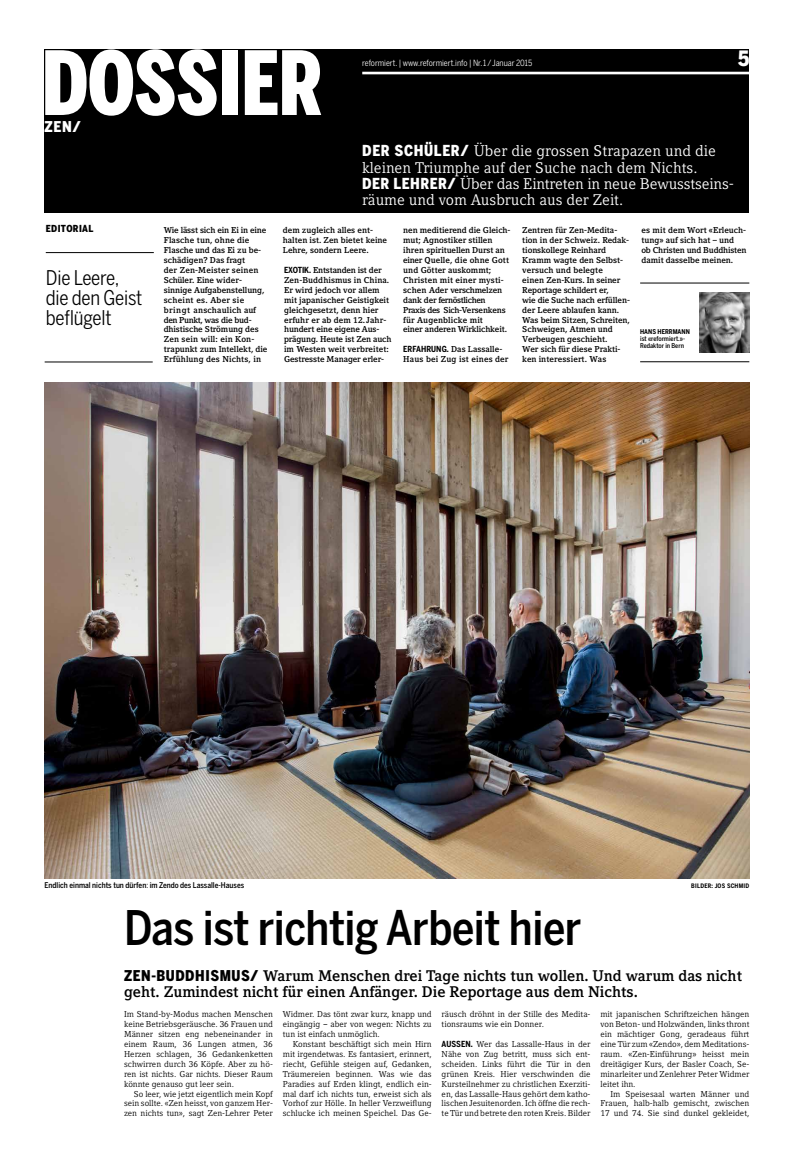
<style>
.page{position:relative;width:794px;height:1166px;background:#fff}
.page>*{position:absolute;margin:0;border:0;box-sizing:border-box;transform-origin:0 0}
.t1{font:900 87.5px "Benton Sans Comp";color:#fff}
.t2{font:500 47.25px "Benton Sans Cond";letter-spacing:-.01em;color:#000}
.t3{font:900 21px "Benton Sans Cond";color:#fff}
.t4{font:20.12px/19.9px "Benton Sans Cond";letter-spacing:-.01em;color:#000}
.t5{font:15.31px/16.2px "Compatil Letter LT Pro";color:#fff}
.t6{font:700 15.31px/16.6px "Compatil Letter LT Pro";color:#000}
.t7{font:900 14.79px "Benton Sans Cond";color:#fff}
.t8{font:900 9.62px "Benton Sans Cond";letter-spacing:.04em;color:#000}
.t9{font:8.58px/9.9px "Compatil Letter LT Pro";color:#000;text-align:justify}
.t10{font:700 8.58px/9.9px "Compatil Letter LT Pro";color:#000}
.t11{font:8.58px "Benton Sans Cond";color:#fff}
.t12{font:700 8.58px/9.9px "Compatil Letter LT Pro";letter-spacing:.02em;color:#000}
.t13{font:500 7.88px "Benton Sans Cond";color:#000}
.t14{font:500 6.56px/7px "Benton Sans Cond";color:#000}
.t15{font:700 6.56px "Benton Sans Cond";color:#000}
.t16{font:700 6.12px "Benton Sans Cond";letter-spacing:.04em;color:#000}
.s1{font-family:"Benton Sans Cond";font-weight:900;font-size:15.05px}
.s2{font-family:"Benton Sans Cond";font-size:8.31px}
.s3{font-weight:400}
.s4{font-family:"Benton Sans Cond";font-weight:900;font-size:14.79px}
.s5{font-family:"Benton Sans Cond"}
.s6{font-family:"Benton Sans Cond";font-weight:700;font-size:8.31px}
</style>
<div class="page">
<div style="left:45px;top:50px;width:704px;height:163px;background:#000"></div>
<hr style="left:362px;top:72px;width:387px;height:2px;background:#fff">
<img style="left:45px;top:382px;width:704px;height:496px">
<hr style="left:45px;top:362px;width:108px;height:1px;background:#000">
<hr style="left:46px;top:252px;width:108px;height:1px;background:#000">
<hr style="left:640px;top:361px;width:109px;height:1px;background:#000">
<hr style="left:640px;top:283px;width:109px;height:1px;background:#000">
<img style="left:699px;top:293px;width:50px;height:59px">
<h1 class="t1" style="left:42px;top:32px;width:282px">DOSSIER</h1>
<p class="t11" style="left:362px;top:58px;width:171px">reformiert. | www.reformiert.info | Nr.1 /Januar 2015</p>
<h3 class="t3" style="left:738px;top:46px;width:13px">5</h3>
<h3 class="t5" style="left:362px;top:143px;width:373px"><span class="s1">DER SCHÜLER/</span> Über die grossen Strapazen und die kleinen Triumphe auf der Suche nach dem Nichts.<br><span class="s1">DER LEHRER/</span> Über das Eintreten in neue Bewusstseins&shy;räume und vom Ausbruch aus der Zeit.</h3>
<h3 class="t7" style="left:45px;top:119px;width:38px">ZEN/</h3>
<p class="t8" style="left:46px;top:223px;width:49px">EDITORIAL</p>
<h3 class="t4" style="left:46px;top:268px;width:98px">Die Leere, die den Geist beflügelt</h3>
<p class="t10" style="left:164px;top:225px;width:105px">Wie lässt sich ein Ei in eine<br>Flasche tun, ohne die<br>Flasche und das Ei zu be&shy;schädigen? Das fragt<br>der Zen-Meister seinen<br>Schüler. Eine wider&shy;sinnige Aufgabenstellung, scheint es. Aber sie bringt anschaulich auf den Punkt, was die bud&shy;dhistische Strömung des<br>Zen sein will: ein Kon&shy;trapunkt zum Intellekt, die<br>Erfühlung des Nichts, in</p>
<p class="t10" style="left:283px;top:225px;width:106px">dem zugleich alles ent&shy;halten ist. Zen bietet keine<br>Lehre, sondern Leere.</p>
<p class="t10" style="left:284px;top:265px;width:109px"><span class="s2">EXOTIK.</span> Entstanden ist der<br>Zen-Buddhismus in China.<br>Er wird jedoch vor allem mit japanischer Geistigkeit gleichgesetzt, denn hier erfuhr er ab dem 12. Jahr&shy;hundert eine eigene Aus&shy;prägung. Heute ist Zen auch im Westen weit verbreitet:<br>Gestresste Manager erler-</p>
<p class="t10" style="left:403px;top:225px;width:109px">nen meditierend die Gleich&shy;mut; Agnostiker stillen ihren spirituellen Durst an einer Quelle, die ohne Gott und Götter auskommt;<br>Christen mit einer mysti&shy;schen Ader verschmelzen dank der fernöstlichen<br>Praxis des Sich-Versenkens für Augenblicke mit<br>einer anderen Wirklichkeit.</p>
<p class="t12" style="left:403px;top:344px;width:107px"><span class="s2">ERFAHRUNG.</span> Das Lassalle-<br>Haus bei Zug ist eines der</p>
<p class="t10" style="left:522px;top:225px;width:109px">Zentren für Zen-Medita&shy;tion in der Schweiz. Redak&shy;tionskollege Reinhard<br>Kramm wagte den Selbst&shy;versuch und belegte<br>einen Zen-Kurs. In seiner<br>Reportage schildert er,<br>wie die Suche nach erfüllen&shy;der Leere ablaufen kann.<br>Was beim Sitzen, Schreiten,<br>Schweigen, Atmen und<br>Verbeugen geschieht.<br>Wer sich für diese Prakti&shy;ken interessiert. Was</p>
<p class="t10" style="left:641px;top:225px;width:107px">es mit dem Wort «Erleuch&shy;tung» auf sich hat – und<br>ob Christen und Buddhisten damit dasselbe meinen.</p>
<p class="t15" style="left:640px;top:328px;width:51px">HANS HERRMANN</p>
<p class="t14" style="left:640px;top:335px;width:46px">ist «reformiert.»-<br>Redaktor in Bern</p>
<p class="t13" style="left:45px;top:881px;width:201px">Endlich einmal nichts tun dürfen<span class="s3">:</span> im Zendo des Lassalle-Hauses</p>
<p class="t16" style="left:691px;top:882px;width:60px">BILDER: JOS SCHMID</p>
<h2 class="t2" style="left:124px;top:900px;width:459px">Das ist richtig Arbeit hier</h2>
<h3 class="t6" style="left:124px;top:967px;width:619px"><span class="s4">ZEN-BUDDHISMUS/</span> Warum Menschen drei Tage nichts tun wollen. Und warum das nicht geht. Zumindest nicht für einen Anfänger. Die Reportage aus dem Nichts.</h3>
<p class="t9" style="left:124px;top:1009px;width:150px">Im Stand-by-Modus machen Menschen keine Betriebsgeräusche. 36 Frauen und Männer sitzen eng nebeneinander in einem Raum, 36 Lungen atmen, 36<br>Herzen schlagen, 36 Gedankenketten schwirren durch 36 Köpfe. Aber zu hö&shy;ren ist nichts. Gar nichts. Dieser Raum könnte genauso gut leer sein.</p>
<p class="t9" style="left:124px;top:1088px;width:150px;text-indent:10px">So leer, wie jetzt eigentlich mein Kopf sein sollte. «Zen heisst, von ganzem Her&shy;zen nichts tun», sagt Zen-Lehrer Peter</p>
<p class="t9" style="left:283px;top:1009px;width:150px">Widmer. Das tönt zwar kurz, knapp und eingängig <span class="s5">–</span> aber von wegen: Nichts zu tun ist einfach unmöglich.</p>
<p class="t9" style="left:283px;top:1039px;width:150px;text-indent:10px">Konstant beschäftigt sich mein Hirn mit irgendetwas. Es fantasiert, erinnert, riecht, Gefühle steigen auf, Gedanken, Träumereien beginnen. Was wie das Paradies auf Erden klingt, endlich ein&shy;mal darf ich nichts tun, erweist sich als Vorhof zur Hölle. In heller Verzweiflung schlucke ich meinen Speichel. Das Ge-</p>
<p class="t9" style="left:441px;top:1009px;width:149px">räusch dröhnt in der Stille des Medita&shy;tionsraums wie ein Donner.</p>
<p class="t9" style="left:441px;top:1039px;width:150px"><span class="s6">AUSSEN.</span> Wer das Lassalle-Haus in der Nähe von Zug betritt, muss sich ent&shy;scheiden. Links führt die Tür in den grünen Kreis. Hier verschwinden die Kursteilnehmer zu christlichen Exerziti&shy;en, das Lassalle-Haus gehört dem katho&shy;lischen Jesuitenorden. Ich öffne die rech&shy;te Tür und betrete den roten Kreis. Bilder</p>
<p class="t9" style="left:600px;top:1009px;width:150px">mit japanischen Schriftzeichen hängen von Beton- und Holzwänden, links thront ein mächtiger Gong, geradeaus führt eine Tür zum «Zendo», dem Meditations&shy;raum. «Zen-Einführung» heisst mein dreitägiger Kurs, der Basler Coach, Se&shy;minarleiter und Zenlehrer Peter Widmer leitet ihn.</p>
<p class="t9" style="left:600px;top:1088px;width:150px;text-indent:10px">Im Speisesaal warten Männer und Frauen, halb-halb gemischt, zwischen 17 und 74. Sie sind dunkel gekleidet,</p>
</div>
